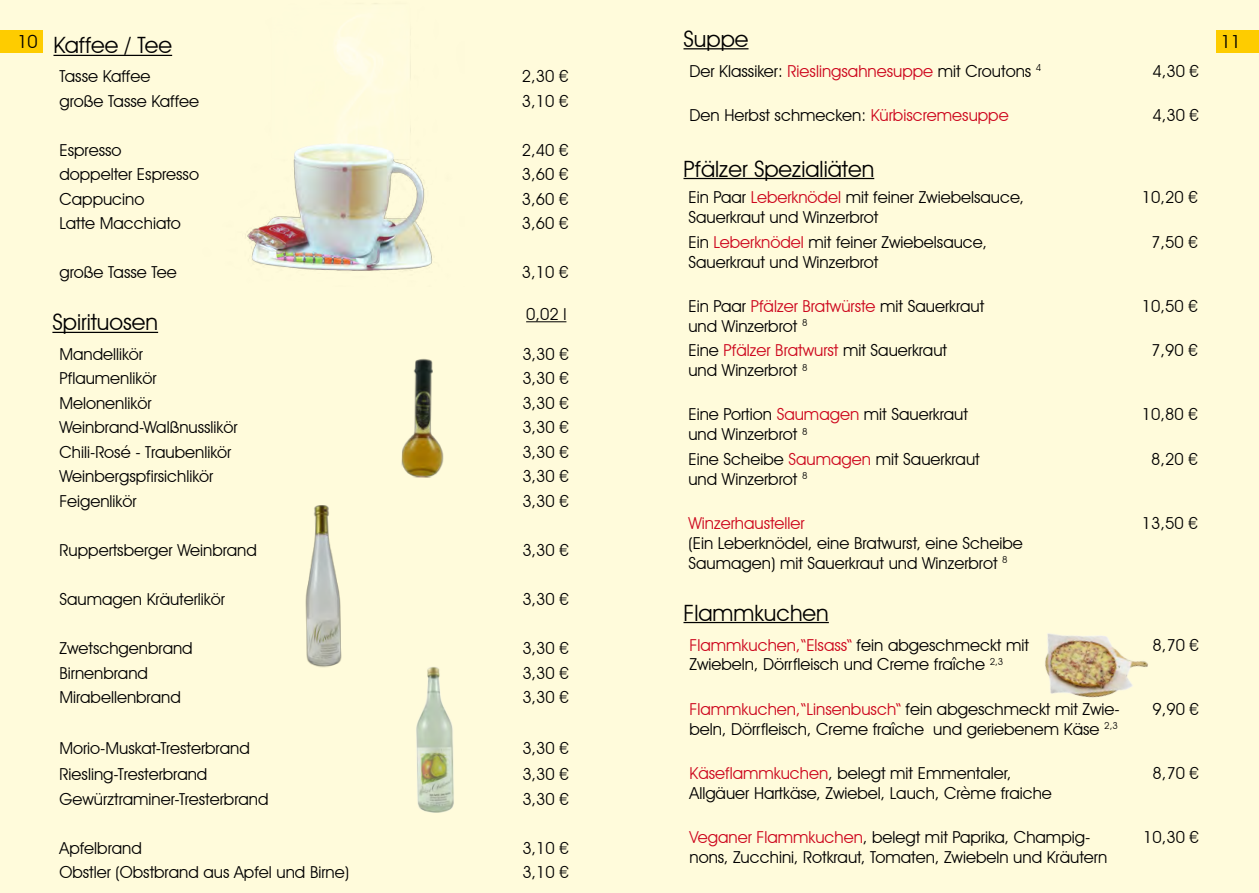
<style>
.page{position:relative;width:1259px;height:893px;background:#fff}
.page>*{position:absolute;margin:0;border:0;box-sizing:border-box;transform-origin:0 0}
.t1{font:22.5px "Avant Garde IT Cby BT";color:#000}
.t2{font:18px "Avant Garde IT Cby BT";color:#000}
.t3{font:16.5px/19.8px "Avant Garde IT Cby BT";color:#000}
.t4{font:16.5px "Avant Garde IT Cby BT";color:#cd071e}
.s1{color:#cd071e}
</style>
<div class="page">
<div style="left:610px;top:0;width:649px;height:893px;background:#fffbdb"></div>
<div style="left:1216px;top:30px;width:43px;height:23px;background:#fecc00"></div>
<div style="left:0;top:0;width:651px;height:893px;background:#fffbdb"></div>
<div style="left:0;top:30px;width:42px;height:23px;background:#fecc00"></div>
<hr style="left:53px;top:55px;width:119px;height:1px;background:#000">
<img style="left:247px;top:3px;width:185px;height:268px">
<hr style="left:52px;top:332px;width:106px;height:1px;background:#000">
<hr style="left:526px;top:321px;width:40px;height:1px;background:#000">
<img style="left:305px;top:505px;width:37px;height:163px">
<img style="left:401px;top:358px;width:43px;height:120px">
<img style="left:416px;top:667px;width:38px;height:146px">
<hr style="left:683px;top:48px;width:65px;height:1px;background:#000">
<hr style="left:683px;top:178px;width:191px;height:1px;background:#000">
<hr style="left:683px;top:622px;width:146px;height:1px;background:#000">
<img style="left:1045px;top:633px;width:103px;height:65px">
<h1 class="t1" style="left:683px;top:25px;width:67px">Suppe</h1>
<p class="t3" style="left:689px;top:61px;width:353px">Der Klassiker: <span class="s1">Rieslingsahnesuppe</span> mit Croutons <sup>4</sup></p>
<p class="t3" style="left:1152px;top:61px;width:48px">4,30 €</p>
<p class="t3" style="left:689px;top:105px;width:321px">Den Herbst schmecken: <span class="s1">Kürbiscremesuppe</span></p>
<p class="t3" style="left:1152px;top:105px;width:48px">4,30 €</p>
<h1 class="t1" style="left:683px;top:155px;width:192px">Pfälzer Spezialiäten</h1>
<p class="t3" style="left:688px;top:188px;width:337px">Ein Paar <span class="s1">Leberknödel</span> mit feiner Zwiebelsauce,<br>Sauerkraut und Winzerbrot</p>
<p class="t3" style="left:1142px;top:188px;width:57px">10,20 €</p>
<p class="t3" style="left:688px;top:232px;width:300px">Ein <span class="s1">Leberknödel</span> mit feiner Zwiebelsauce,<br>Sauerkraut und Winzerbrot</p>
<p class="t3" style="left:1151px;top:232px;width:48px">7,50 €</p>
<p class="t3" style="left:688px;top:296px;width:297px">Ein Paar <span class="s1">Pfälzer Bratwürste</span> mit Sauerkraut und Winzerbrot <sup>8</sup></p>
<p class="t3" style="left:1142px;top:296px;width:57px">10,50 €</p>
<p class="t3" style="left:688px;top:340px;width:260px">Eine <span class="s1">Pfälzer Bratwurst</span> mit Sauerkraut und Winzerbrot <sup>8</sup></p>
<p class="t3" style="left:1151px;top:340px;width:48px">7,90 €</p>
<p class="t3" style="left:688px;top:404px;width:281px">Eine Portion <span class="s1">Saumagen</span> mit Sauerkraut und Winzerbrot <sup>8</sup></p>
<p class="t3" style="left:1142px;top:404px;width:57px">10,80 €</p>
<p class="t3" style="left:688px;top:449px;width:293px">Eine Scheibe <span class="s1">Saumagen</span> mit Sauerkraut und Winzerbrot <sup>8</sup></p>
<p class="t3" style="left:1151px;top:449px;width:48px">8,20 €</p>
<p class="t4" style="left:688px;top:513px;width:118px">Winzerhausteller</p>
<p class="t3" style="left:688px;top:533px;width:336px">(Ein Leberknödel, eine Bratwurst, eine Scheibe<br>Saumagen) mit Sauerkraut und Winzerbrot <sup>8</sup></p>
<p class="t2" style="left:17px;top:31px;width:22px">10</p>
<p class="t2" style="left:1220px;top:31px;width:22px">11</p>
<p class="t3" style="left:59px;top:66px;width:93px">Tasse Kaffee</p>
<p class="t3" style="left:522px;top:66px;width:48px">2,30 €</p>
<p class="t3" style="left:59px;top:91px;width:141px">große Tasse Kaffee</p>
<p class="t3" style="left:522px;top:91px;width:48px">3,10 €</p>
<p class="t3" style="left:59px;top:140px;width:64px">Espresso</p>
<p class="t3" style="left:522px;top:140px;width:48px">2,40 €</p>
<p class="t3" style="left:59px;top:164px;width:141px">doppelter Espresso</p>
<p class="t3" style="left:522px;top:164px;width:48px">3,60 €</p>
<p class="t3" style="left:59px;top:189px;width:86px">Cappucino</p>
<p class="t3" style="left:522px;top:189px;width:48px">3,60 €</p>
<p class="t3" style="left:59px;top:213px;width:123px">Latte Macchiato</p>
<p class="t3" style="left:522px;top:213px;width:48px">3,60 €</p>
<p class="t3" style="left:59px;top:262px;width:119px">große Tasse Tee</p>
<p class="t3" style="left:522px;top:262px;width:48px">3,10 €</p>
<h1 class="t1" style="left:53px;top:32px;width:120px">Kaffee / Tee</h1>
<p class="t3" style="left:526px;top:304px;width:42px">0,02 l</p>
<h1 class="t1" style="left:52px;top:309px;width:107px">Spirituosen</h1>
<p class="t3" style="left:59px;top:344px;width:85px">Mandellikör</p>
<p class="t3" style="left:522px;top:344px;width:48px">3,30 €</p>
<p class="t3" style="left:59px;top:368px;width:98px">Pflaumenlikör</p>
<p class="t3" style="left:522px;top:368px;width:48px">3,30 €</p>
<p class="t3" style="left:59px;top:393px;width:93px">Melonenlikör</p>
<p class="t3" style="left:522px;top:393px;width:48px">3,30 €</p>
<p class="t3" style="left:59px;top:417px;width:179px">Weinbrand-Walßnusslikör</p>
<p class="t3" style="left:522px;top:417px;width:48px">3,30 €</p>
<p class="t3" style="left:59px;top:442px;width:173px">Chili-Rosé - Traubenlikör</p>
<p class="t3" style="left:522px;top:442px;width:48px">3,30 €</p>
<p class="t3" style="left:59px;top:466px;width:155px">Weinbergspfirsichlikör</p>
<p class="t3" style="left:522px;top:466px;width:48px">3,30 €</p>
<p class="t3" style="left:59px;top:491px;width:79px">Feigenlikör</p>
<p class="t3" style="left:522px;top:491px;width:48px">3,30 €</p>
<p class="t3" style="left:59px;top:540px;width:199px">Ruppertsberger Weinbrand</p>
<p class="t3" style="left:522px;top:540px;width:48px">3,30 €</p>
<p class="t3" style="left:59px;top:589px;width:167px">Saumagen Kräuterlikör</p>
<p class="t3" style="left:522px;top:589px;width:48px">3,30 €</p>
<p class="t3" style="left:59px;top:638px;width:135px">Zwetschgenbrand</p>
<p class="t3" style="left:522px;top:638px;width:48px">3,30 €</p>
<p class="t3" style="left:59px;top:663px;width:90px">Birnenbrand</p>
<p class="t3" style="left:522px;top:663px;width:48px">3,30 €</p>
<p class="t3" style="left:59px;top:687px;width:123px">Mirabellenbrand</p>
<p class="t3" style="left:522px;top:687px;width:48px">3,30 €</p>
<p class="t3" style="left:59px;top:738px;width:192px">Morio-Muskat-Tresterbrand</p>
<p class="t3" style="left:522px;top:738px;width:48px">3,30 €</p>
<p class="t3" style="left:59px;top:764px;width:149px">Riesling-Tresterbrand</p>
<p class="t3" style="left:522px;top:764px;width:48px">3,30 €</p>
<p class="t3" style="left:59px;top:789px;width:210px">Gewürztraminer-Tresterbrand</p>
<p class="t3" style="left:522px;top:789px;width:48px">3,30 €</p>
<p class="t3" style="left:59px;top:838px;width:84px">Apfelbrand</p>
<p class="t3" style="left:522px;top:838px;width:48px">3,10 €</p>
<p class="t3" style="left:59px;top:862px;width:291px">Obstler (Obstbrand aus Apfel und Birne)</p>
<p class="t3" style="left:522px;top:862px;width:48px">3,10 €</p>
<p class="t3" style="left:1142px;top:513px;width:57px">13,50 €</p>
<h1 class="t1" style="left:683px;top:599px;width:147px">Flammkuchen</h1>
<p class="t3" style="left:689px;top:635px;width:341px"><span class="s1">Flammkuchen,“Elsass“</span> fein abgeschmeckt mit<br>Zwiebeln, Dörrfleisch und Creme fraîche <sup>2,3</sup></p>
<p class="t3" style="left:1152px;top:635px;width:48px">8,70 €</p>
<p class="t3" style="left:689px;top:699px;width:432px"><span class="s1">Flammkuchen,“Linsenbusch“</span> fein abgeschmeckt mit Zwie&shy;beln, Dörrfleisch, Creme fraîche und geriebenem Käse <sup>2,3</sup></p>
<p class="t3" style="left:1152px;top:699px;width:48px">9,90 €</p>
<p class="t3" style="left:689px;top:763px;width:364px"><span class="s1">Käseflammkuchen</span>, belegt mit Emmentaler,<br>Allgäuer Hartkäse, Zwiebel, Lauch, Crème fraiche</p>
<p class="t3" style="left:1152px;top:763px;width:48px">8,70 €</p>
<p class="t3" style="left:689px;top:827px;width:419px"><span class="s1">Veganer Flammkuchen</span>, belegt mit Paprika, Champig&shy;nons, Zucchini, Rotkraut, Tomaten, Zwiebeln und Kräutern</p>
<p class="t3" style="left:1143px;top:827px;width:57px">10,30 €</p>
</div>
